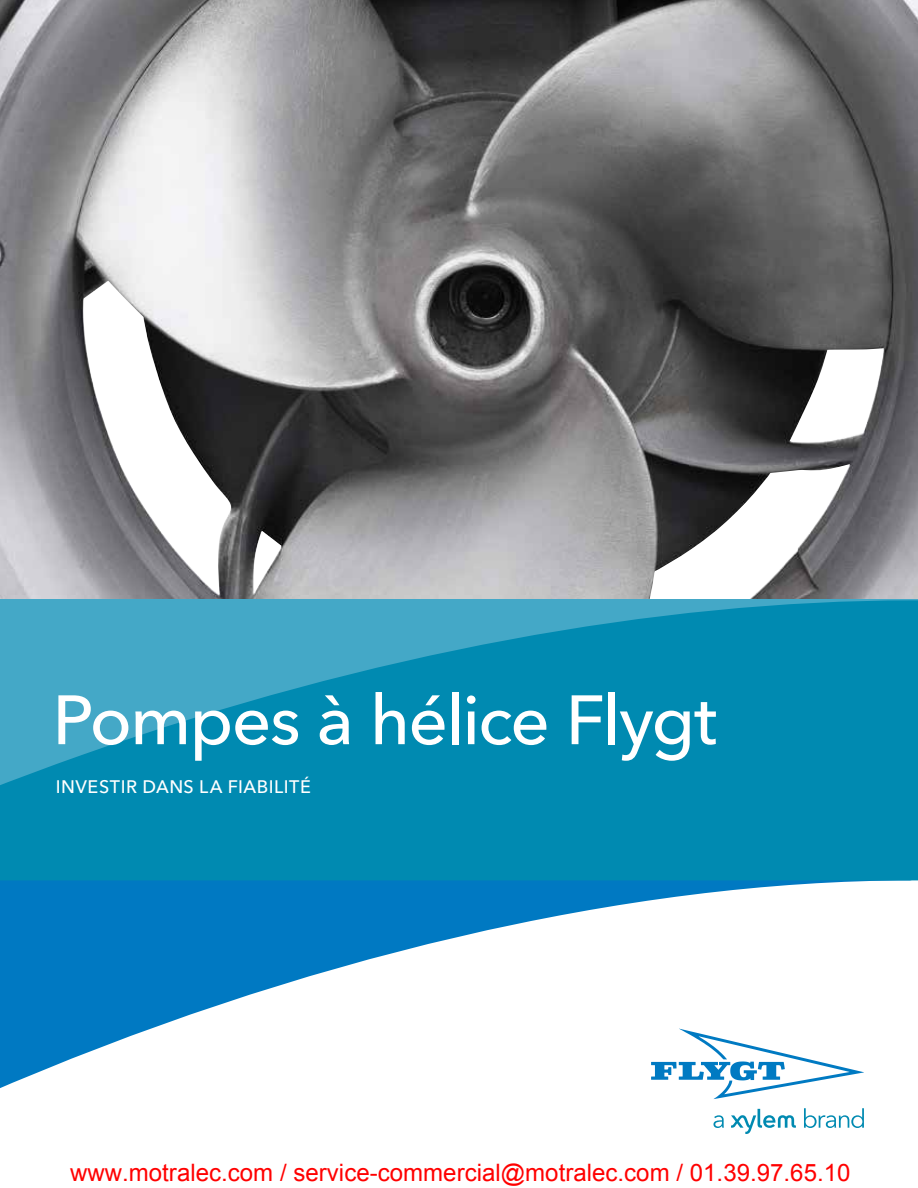
<style>
.page{position:relative;width:918px;height:1188px;background:#fff}
.page>*{position:absolute;margin:0;border:0;box-sizing:border-box;transform-origin:0 0}
.t1{font:500 69px "Avenir Next LT Pro";letter-spacing:-.025em;color:#fff}
.t2{font:24px "Arial";color:#f00}
.t3{font:500 18px "Avenir Next LT Pro";letter-spacing:.025em;color:#fff}
</style>
<div class="page">
<img style="left:0;top:0;width:918px;height:600px">
<svg style="left:0;top:880px;width:912px;height:208px"></svg>
<svg style="left:0;top:600px;width:918px;height:280px;background:#0f90b6"></svg>
<svg style="left:651px;top:1029px;width:213px;height:70px"></svg>
<svg style="left:713px;top:1115px;width:11px;height:13px"></svg>
<svg style="left:804px;top:1108px;width:60px;height:20px"></svg>
<svg style="left:731px;top:1109px;width:65px;height:25px"></svg>
<h1 class="t1" style="left:52px;top:679px;width:666px">Pompes à hélice Flygt</h1>
<p class="t3" style="left:56px;top:776px;width:257px">INVESTIR DANS LA FIABILITÉ</p>
<p class="t2" style="left:70px;top:1164px;width:782px">www.motralec.com / service-commercial@motralec.com / 01.39.97.65.10</p>
</div>
